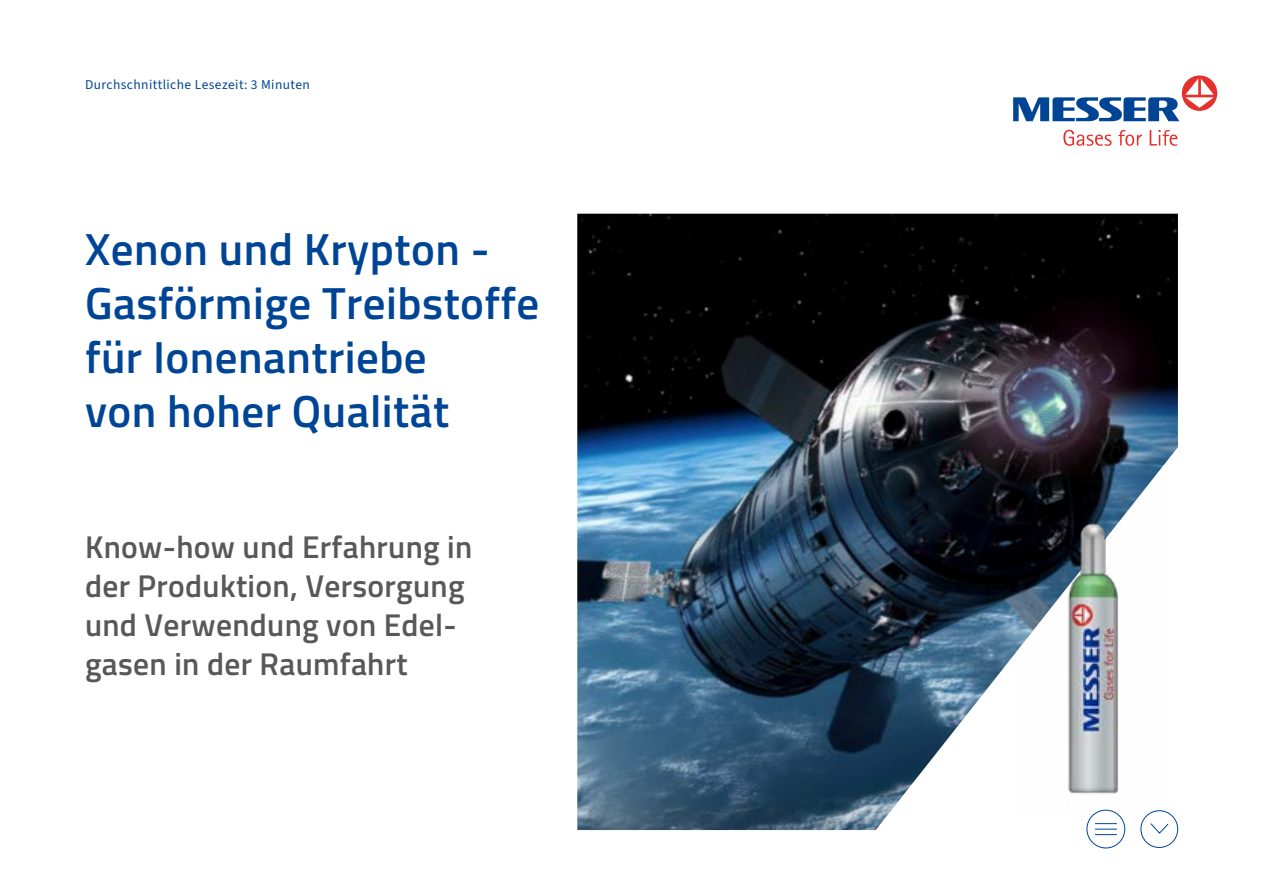
<style>
.page{position:relative;width:1263px;height:893px;background:#fff}
.page>*{position:absolute;margin:0;border:0;box-sizing:border-box;transform-origin:0 0}
.t1{font:600 45px/54px "Titillium Web";letter-spacing:.01em;color:#004595}
.t2{font:600 31.5px/39px "Titillium Web";letter-spacing:.01em;color:#58585a}
.t3{font:13.5px "Source Sans 3";letter-spacing:.03em;color:#004595}
</style>
<div class="page">
<img style="left:577px;top:214px;width:601px;height:616px">
<svg style="left:874px;top:444px;width:305px;height:388px"></svg>
<img style="left:1018px;top:480px;width:150px;height:336px">
<svg style="left:1063px;top:130px;width:114px;height:16px"></svg>
<svg style="left:1013px;top:97px;width:166px;height:24px"></svg>
<div style="left:1182px;top:75px;width:35px;height:36px;background:#e4312b;border-radius:50%"></div>
<svg style="left:1185px;top:79px;width:29px;height:29px"></svg>
<svg style="left:1150px;top:822px;width:19px;height:12px"></svg>
<div style="left:1141px;top:810px;width:37px;height:38px;border:1px solid #004595;border-radius:50%"></div>
<div style="left:1087px;top:810px;width:38px;height:38px;border:1px solid #004595;border-radius:50%"></div>
<svg style="left:1095px;top:823px;width:22px;height:12px"></svg>
<p class="t3" style="left:85px;top:76px;width:226px">Durchschnittliche Lesezeit: 3 Minuten</p>
<h1 class="t1" style="left:85px;top:220px;width:456px">Xenon und Krypton -<br>Gasförmige Treibstoffe für Ionenantriebe<br>von hoher Qualität</h1>
<p class="t2" style="left:85px;top:525px;width:389px">Know-how und Erfahrung in der Produktion, Versorgung und Verwendung von Edel&shy;gasen in der Raumfahrt</p>
</div>
